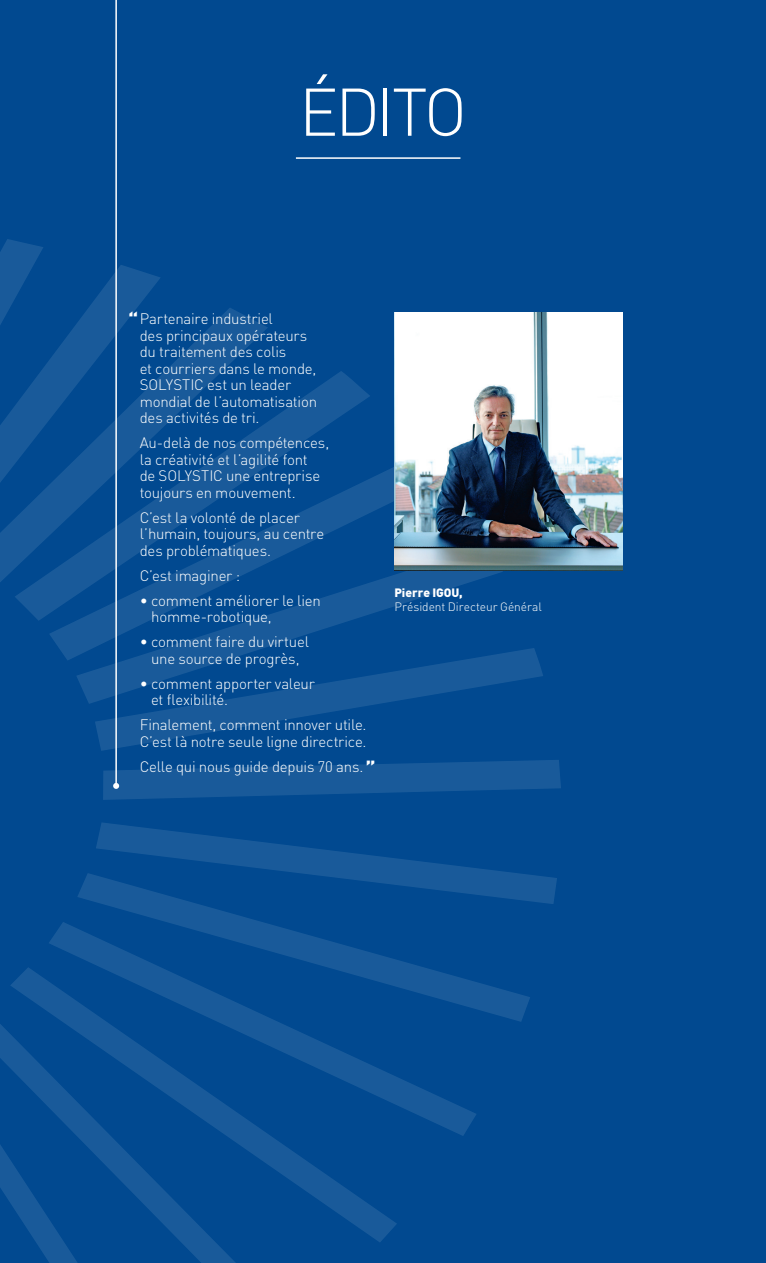
<style>
.page{position:relative;width:766px;height:1263px;background:#fff}
.page>*{position:absolute;margin:0;border:0;box-sizing:border-box;transform-origin:0 0}
.t1{font:300 66.3px "DIN";letter-spacing:-.055em;color:#fff}
.t2{font:900 18.75px "DIN";color:#fff}
.t3{font:300 15px/16.5px "DIN";letter-spacing:-.015em;color:#fff}
.t4{font:300 12px "DIN";letter-spacing:-.005em;color:#fff}
.t5{font:900 12px "DIN";letter-spacing:-.005em;color:#fff}
</style>
<div class="page">
<div style="left:0;top:0;width:765px;height:1263px;background:#014990"></div>
<hr style="left:296px;top:157px;width:164px;height:2px;background:#fff">
<hr style="left:115px;top:0;width:2px;height:786px;background:#fff">
<svg style="left:89px;top:265px;width:71px;height:42px;fill:#195a9a"></svg>
<svg style="left:0;top:1024px;width:236px;height:239px"></svg>
<svg style="left:10px;top:967px;width:387px;height:275px"></svg>
<svg style="left:48px;top:922px;width:428px;height:214px"></svg>
<svg style="left:77px;top:873px;width:453px;height:149px"></svg>
<svg style="left:96px;top:822px;width:461px;height:82px"></svg>
<svg style="left:103px;top:760px;width:458px;height:40px"></svg>
<svg style="left:95px;top:648px;width:448px;height:103px"></svg>
<svg style="left:77px;top:571px;width:426px;height:133px"></svg>
<svg style="left:15px;top:371px;width:355px;height:250px"></svg>
<svg style="left:0;top:307px;width:268px;height:276px"></svg>
<svg style="left:0;top:239px;width:43px;height:298px"></svg>
<svg style="left:49px;top:451px;width:397px;height:210px"></svg>
<img style="left:394px;top:313px;width:228px;height:258px">
<h1 class="t1" style="left:299px;top:71px;width:170px">ÉDITO</h1>
<p class="t2" style="left:128px;top:308px;width:11px">“</p>
<p class="t3" style="left:140px;top:310px;width:179px">Partenaire industriel<br>des principaux opérateurs du traitement des colis<br>et courriers dans le monde,<br>SOLYSTIC est un leader mondial de l’automatisation des activités de tri.</p>
<p class="t3" style="left:140px;top:434px;width:191px">Au-delà de nos compétences, la créativité et l’agilité font<br>de SOLYSTIC une entreprise toujours en mouvement.</p>
<p class="t3" style="left:140px;top:509px;width:186px">C’est la volonté de placer l’humain, toujours, au centre des problématiques.</p>
<p class="t3" style="left:140px;top:567px;width:102px">C’est imaginer :</p>
<p class="t3" style="left:151px;top:592px;width:171px;text-indent:-11px">• comment améliorer le lien homme-robotique,</p>
<p class="t3" style="left:140px;top:633px;width:171px;text-align:center">• comment faire du virtuel une source de progrès,</p>
<p class="t3" style="left:151px;top:675px;width:165px;text-indent:-11px">• comment apporter valeur et flexibilité.</p>
<p class="t3" style="left:140px;top:716px;width:228px">Finalement, comment innover utile.<br>C’est là notre seule ligne directrice.</p>
<p class="t3" style="left:140px;top:758px;width:225px">Celle qui nous guide depuis 70 ans.</p>
<p class="t2" style="left:375px;top:769px;width:11px;rotate:-180deg">“</p>
<p class="t5" style="left:394px;top:585px;width:70px">Pierre IGOU,</p>
<p class="t4" style="left:394px;top:599px;width:149px">Président Directeur Général</p>
</div>
